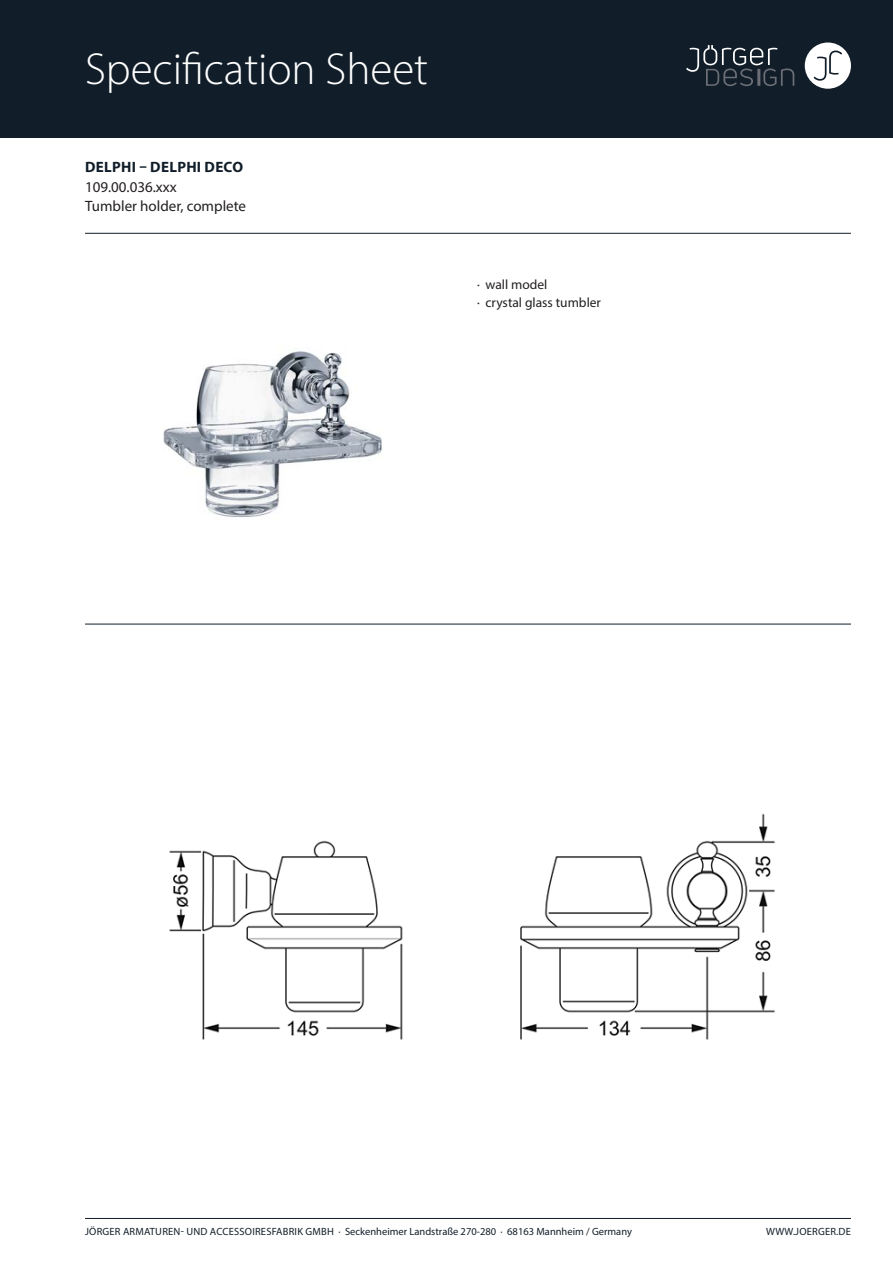
<style>
.page{position:relative;width:893px;height:1263px;background:#fff}
.page>*{position:absolute;margin:0;border:0;box-sizing:border-box;transform-origin:0 0}
.t1{font:300 45px "Myriad Pro";color:#fff}
.t2{font:15px "Myriad Pro";color:#231f20}
.t3{font:700 15px "Myriad Pro";letter-spacing:.02em;color:#111e29}
.t4{font:13.5px/18px "Myriad Pro";color:#231f20}
.t5{font:10.5px "Myriad Pro";letter-spacing:.005em;color:#111e29}
</style>
<div class="page">
<div style="left:0;top:0;width:893px;height:138px;background:#111e29"></div>
<div style="left:805px;top:43px;width:46px;height:46px;background:#fff;border-radius:50%"></div>
<svg style="left:814px;top:51px;width:28px;height:30px"></svg>
<svg style="left:686px;top:45px;width:108px;height:41px"></svg>
<hr style="left:85px;top:1218px;width:766px;height:1px;background:#111e29">
<hr style="left:85px;top:233px;width:766px;height:1px;background:#111e29">
<hr style="left:85px;top:624px;width:766px;height:1px;background:#111e29">
<img style="left:163px;top:351px;width:219px;height:166px">
<img style="left:169px;top:813px;width:606px;height:227px">
<h1 class="t1" style="left:85px;top:52px;width:345px">Specification Sheet</h1>
<h2 class="t3" style="left:85px;top:161px;width:159px">DELPHI – DELPHI DECO</h2>
<h2 class="t2" style="left:85px;top:200px;width:163px">Tumbler holder, complete</h2>
<h2 class="t2" style="left:85px;top:181px;width:93px">109.00.036.xxx</h2>
<p class="t4" style="left:477px;top:277px;width:125px">· wall model<br>· crystal glass tumbler</p>
<p class="t5" style="left:85px;top:1228px;width:548px">JÖRGER ARMATUREN- UND ACCESSOIRESFABRIK GMBH · Seckenheimer Landstraße 270-280 · 68163 Mannheim / Germany</p>
<p class="t5" style="left:766px;top:1228px;width:86px">WWW.JOERGER.DE</p>
</div>
